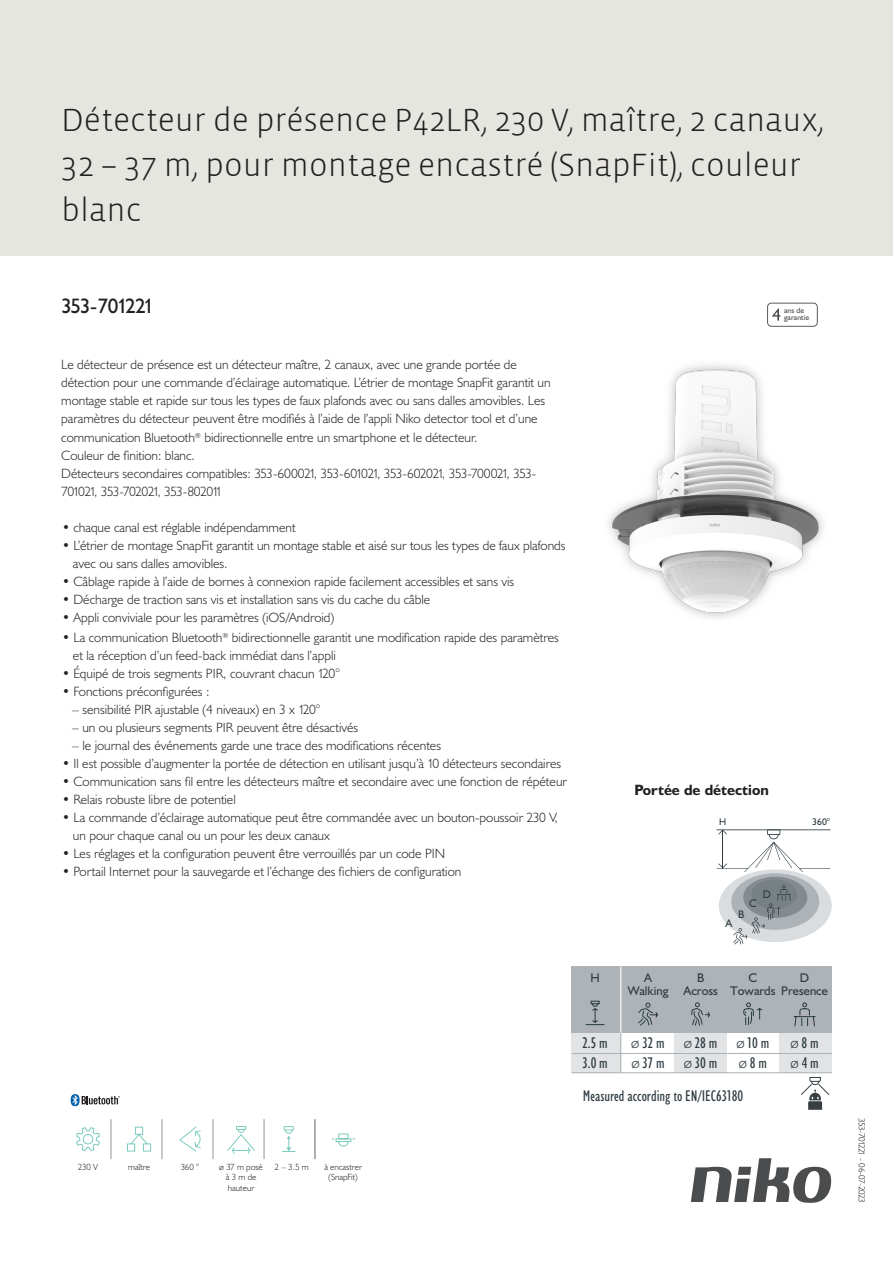
<style>
.page{position:relative;width:893px;height:1263px;background:#fff}
.page>*{position:absolute;margin:0;border:0;box-sizing:border-box;transform-origin:0 0}
.Title_datasheets{font:300 33px/45px "Vista Sans";color:#231f20}
.Article_number{font:21px "Humanist 521 BT";letter-spacing:-.06em;color:#231f20}
.t1{font:condensed 15.6px/20.7px "Humanist 521 BT";color:#2f3b41}
.Titles_parts{font:700 15px "Humanist 521 BT";color:#231f20}
.USP_bullets{font:300 13.5px/18px "Humanist 521 BT";color:#231f20}
.USPs{font:300 13.5px/18px "Humanist 521 BT";color:#231f20}
.t2{font:12.6px/13.6px "Humanist 521 BT";color:#2f3b41;text-align:center}
.t3{font:11.1px "Humanist 521 BT";color:#2f3b41}
.t4{font:9.75px "Humanist 521 BT";color:#2f3b41}
.icontext{font:300 9px/10.8px "Humanist 521 BT";color:#231f20;text-align:center}
.Revision{font:300 9px "Humanist 521 BT";letter-spacing:-.05em;color:#231f20}
.t5{font:7.8px/7.8px "Humanist 521 BT";color:#4b4c4d}
.s1{font-weight:300;font-stretch:normal}
</style>
<div class="page">
<svg style="left:691px;top:1158px;width:141px;height:45px"></svg>
<div style="left:0;top:0;width:893px;height:255px;background:#e6e6e0"></div>
<img style="left:608px;top:364px;width:215px;height:254px">
<svg style="left:76px;top:1127px;width:24px;height:24px"></svg>
<svg style="left:127px;top:1126px;width:25px;height:26px"></svg>
<svg style="left:179px;top:1126px;width:22px;height:26px"></svg>
<svg style="left:227px;top:1126px;width:28px;height:28px"></svg>
<svg style="left:331px;top:1133px;width:25px;height:14px"></svg>
<svg style="left:282px;top:1126px;width:14px;height:26px"></svg>
<hr style="left:314px;top:1119px;width:1px;height:40px;background:#939598">
<hr style="left:111px;top:1119px;width:1px;height:40px;background:#939598">
<hr style="left:162px;top:1119px;width:1px;height:40px;background:#939598">
<hr style="left:213px;top:1119px;width:1px;height:40px;background:#939598">
<hr style="left:264px;top:1119px;width:1px;height:40px;background:#939598">
<hr style="left:315px;top:1119px;width:1px;height:40px;background:#939598">
<svg style="left:71px;top:1094px;width:49px;height:12px"></svg>
<svg style="left:767px;top:303px;width:51px;height:24px"></svg>
<div style="left:719px;top:869px;width:113px;height:73px;background:#dadddf;border-radius:50%"></div>
<div style="left:731px;top:873px;width:88px;height:57px;background:#adb3b7;border-radius:50%"></div>
<div style="left:743px;top:877px;width:64px;height:41px;background:#848a90;border-radius:50%"></div>
<div style="left:751px;top:880px;width:46px;height:29px;background:#778085;border-radius:50%"></div>
<hr style="left:716px;top:829px;width:115px;height:1px;background:#2f3b41">
<svg style="left:717px;top:829px;width:113px;height:43px"></svg>
<svg style="left:733px;top:885px;width:58px;height:59px"></svg>
<div style="left:571px;top:1033px;width:50px;height:40px;background:#e1e3e4"></div>
<div style="left:674px;top:1033px;width:53px;height:39px;background:#e1e3e4"></div>
<div style="left:779px;top:1033px;width:53px;height:39px;background:#e1e3e4"></div>
<hr style="left:571px;top:1053px;width:261px;height:1px;background:#adb3b7">
<hr style="left:571px;top:1072px;width:261px;height:1px;background:#adb3b7">
<div style="left:571px;top:966px;width:261px;height:67px;background:#adb3b7"></div>
<svg style="left:638px;top:1002px;width:20px;height:24px"></svg>
<svg style="left:743px;top:1002px;width:20px;height:24px"></svg>
<svg style="left:585px;top:1000px;width:20px;height:25px"></svg>
<hr style="left:620px;top:1030px;width:1px;height:42px;background:#adb3b7">
<svg style="left:793px;top:1002px;width:23px;height:25px"></svg>
<svg style="left:691px;top:1002px;width:19px;height:24px"></svg>
<hr style="left:620px;top:966px;width:1px;height:67px;background:#fff">
<svg style="left:801px;top:1077px;width:29px;height:33px"></svg>
<p class="Title_datasheets" style="left:61px;top:98px;width:764px">Détecteur de présence P42LR, 230 V, maître, 2 canaux,<br>32 – 37 m, pour montage encastré (SnapFit), couleur blanc</p>
<p class="Article_number" style="left:61px;top:293px;width:95px">353-701221</p>
<p class="USPs" style="left:61px;top:355px;width:491px">Le détecteur de présence est un détecteur maître, 2 canaux, avec une grande portée de détection pour une commande d’éclairage automatique. L’étrier de montage SnapFit garantit un montage stable et rapide sur tous les types de faux plafonds avec ou sans dalles amovibles. Les paramètres du détecteur peuvent être modifiés à l’aide de l’appli Niko detector tool et d’une</p>
<p class="USPs" style="left:61px;top:428px;width:477px">communication Bluetooth<sup>®</sup> bidirectionnelle entre un smartphone et le détecteur.<br>Couleur de finition: blanc.<br>Détecteurs secondaires compatibles: 353-600021, 353-601021, 353-602021, 353-700021, 353- 701021, 353-702021, 353-802011</p>
<p class="USP_bullets" style="left:62px;top:518px;width:235px">• chaque canal est réglable indépendamment</p>
<p class="USP_bullets" style="left:73px;top:536px;width:494px;text-indent:-11px">• L’étrier de montage SnapFit garantit un montage stable et aisé sur tous les types de faux plafonds avec ou sans dalles amovibles.</p>
<p class="USP_bullets" style="left:62px;top:572px;width:454px">• Câblage rapide à l’aide de bornes à connexion rapide facilement accessibles et sans vis</p>
<p class="USP_bullets" style="left:62px;top:590px;width:370px">• Décharge de traction sans vis et installation sans vis du cache du câble</p>
<p class="USP_bullets" style="left:62px;top:608px;width:274px">• Appli conviviale pour les paramètres (iOS/Android)</p>
<p class="USP_bullets" style="left:73px;top:628px;width:487px;text-indent:-11px">• La communication Bluetooth<sup>®</sup> bidirectionnelle garantit une modification rapide des paramètres et la réception d’un feed-back immédiat dans l’appli</p>
<p class="USP_bullets" style="left:62px;top:664px;width:279px">• Équipé de trois segments PIR, couvrant chacun 120°</p>
<p class="USP_bullets" style="left:62px;top:682px;width:149px">• Fonctions préconfigurées :</p>
<p class="USP_bullets" style="left:72px;top:700px;width:250px">– sensibilité PIR ajustable (4 niveaux) en 3 x 120°</p>
<p class="USP_bullets" style="left:72px;top:718px;width:287px">– un ou plusieurs segments PIR peuvent être désactivés</p>
<p class="USP_bullets" style="left:72px;top:736px;width:370px">– le journal des événements garde une trace des modifications récentes</p>
<p class="USP_bullets" style="left:62px;top:754px;width:501px">• Il est possible d’augmenter la portée de détection en utilisant jusqu’à 10 détecteurs secondaires</p>
<p class="USP_bullets" style="left:62px;top:772px;width:506px">• Communication sans fil entre les détecteurs maître et secondaire avec une fonction de répéteur</p>
<p class="USP_bullets" style="left:62px;top:790px;width:175px">• Relais robuste libre de potentiel</p>
<p class="USP_bullets" style="left:73px;top:808px;width:487px;text-indent:-11px">• La commande d’éclairage automatique peut être commandée avec un bouton-poussoir 230 V, un pour chaque canal ou un pour les deux canaux</p>
<p class="USP_bullets" style="left:62px;top:844px;width:385px">• Les réglages et la configuration peuvent être verrouillés par un code PIN</p>
<p class="USP_bullets" style="left:62px;top:862px;width:401px">• Portail Internet pour la sauvegarde et l’échange des fichiers de configuration</p>
<p class="t5" style="left:784px;top:306px;width:27px">ans de garantie</p>
<p class="Titles_parts" style="left:634px;top:781px;width:136px">Portée de détection</p>
<p class="t4" style="left:719px;top:816px;width:9px">H</p>
<p class="t3" style="left:763px;top:887px;width:10px">D</p>
<p class="t3" style="left:749px;top:896px;width:9px">C</p>
<p class="t3" style="left:738px;top:907px;width:8px">B</p>
<p class="t3" style="left:726px;top:917px;width:8px">A</p>
<p class="t4" style="left:812px;top:816px;width:19px">360°</p>
<p class="t2" style="left:730px;top:970px;width:47px">C<br>Towards</p>
<p class="t2" style="left:590px;top:970px;width:11px">H</p>
<p class="t2" style="left:781px;top:970px;width:48px">D<br>Presence</p>
<p class="t2" style="left:628px;top:970px;width:42px">A<br>Walking</p>
<p class="t1" style="left:631px;top:1032px;width:88px"><span class="s1">ø</span> 32 m<br><span class="s1">ø</span> 37 m <span class="s1">ø</span> 30 m</p>
<p class="t2" style="left:683px;top:970px;width:36px">B<br>Across</p>
<p class="t1" style="left:582px;top:1032px;width:27px">2.5 m<br>3.0 m</p>
<p class="t1" style="left:684px;top:1032px;width:87px"><span class="s1">ø</span> 28 m <span class="s1">ø</span> 10 m</p>
<p class="t1" style="left:790px;top:1032px;width:30px"><span class="s1">ø</span> 8 m</p>
<p class="t1" style="left:739px;top:1053px;width:30px"><span class="s1">ø</span> 8 m</p>
<p class="t1" style="left:790px;top:1053px;width:30px"><span class="s1">ø</span> 4 m</p>
<p class="t1" style="left:583px;top:1086px;width:162px">Measured according to EN/IEC63180</p>
<p class="icontext" style="left:78px;top:1161px;width:22px">230 V</p>
<p class="icontext" style="left:128px;top:1161px;width:23px">maître</p>
<p class="icontext" style="left:181px;top:1161px;width:20px">360 °</p>
<p class="icontext" style="left:219px;top:1161px;width:45px">ø 37 m posé à 3 m de hauteur</p>
<p class="icontext" style="left:324px;top:1161px;width:39px">à encastrer (SnapFit)</p>
<p class="icontext" style="left:275px;top:1161px;width:36px">2 – 3.5 m</p>
<p class="Revision" style="left:868px;top:1118px;width:86px;rotate:90deg">353-701221 - 06-07-2023</p>
</div>
